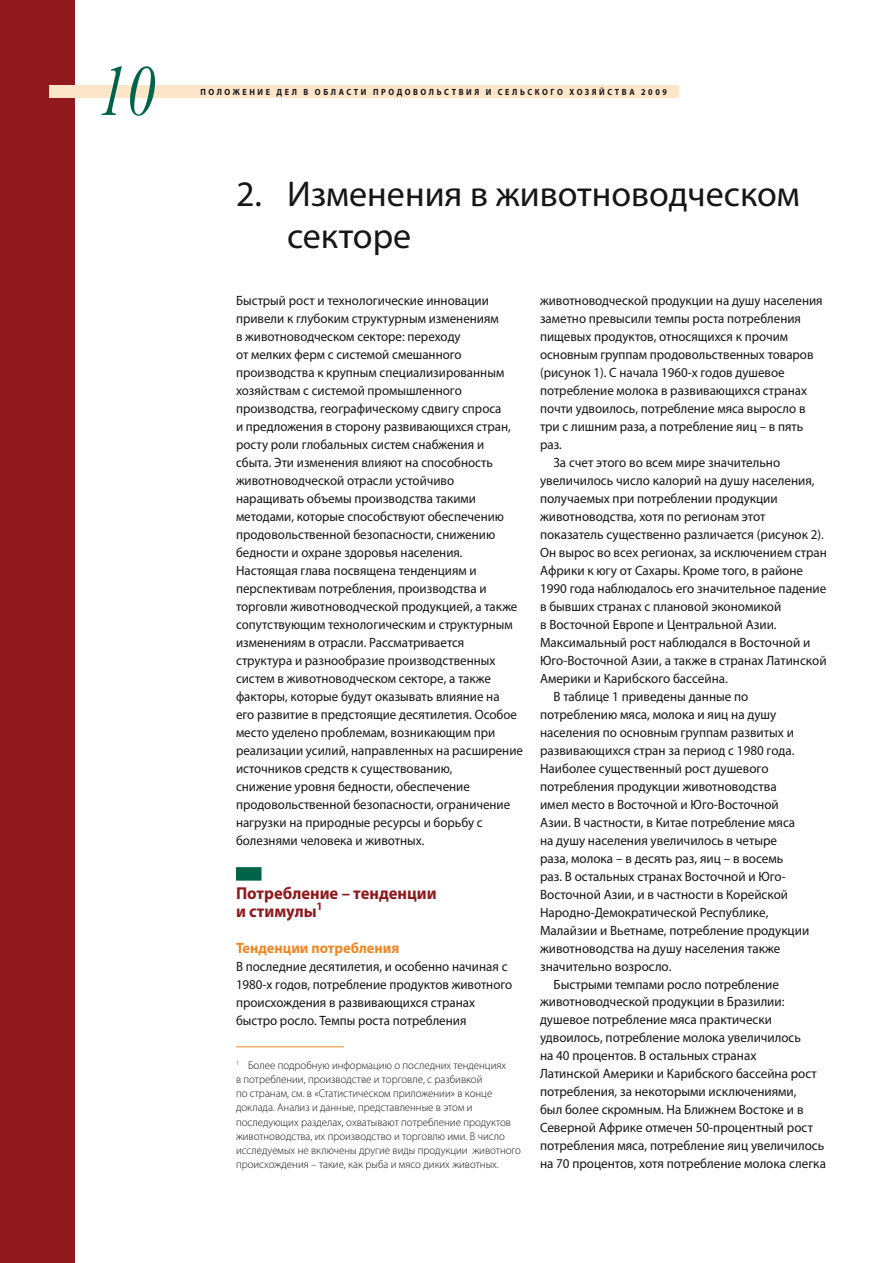
<style>
.page{position:relative;width:893px;height:1263px;background:#fff}
.page>*{position:absolute;margin:0;border:0;box-sizing:border-box;transform-origin:0 0}
.t1{font:italic 72px "Times New Roman";color:#00644b;scale:.8 1}
.t2{font:36px/42px "Myriad Pro";color:#161619}
.t3{font:700 17.25px/18px "Myriad Pro";color:#8f191c;scale:.96 1}
.t4{font:700 15px "Myriad Pro";color:#ef8824;scale:.96 1}
.t5{font:13.5px/18px "Myriad Pro";color:#161619;scale:.96 1}
.t6{font:13.5px "Myriad Pro";color:#161619}
.t7{font:300 11.25px/14.2px "Myriad Pro";color:#161619}
.t8{font:700 9px "Myriad Pro";letter-spacing:.315em;color:#161619;scale:.9 1}
</style>
<div class="page">
<div style="left:0;top:0;width:74px;height:1263px;background:#8f191c"></div>
<div style="left:49px;top:85px;width:629px;height:13px;background:#fde5ca"></div>
<div style="left:236px;top:867px;width:25px;height:14px;background:#00644b"></div>
<hr style="left:236px;top:1046px;width:108px;height:1px;background:#ef8824">
<h1 class="t1" style="left:98px;top:48px;width:73px">10</h1>
<p class="t8" style="left:200px;top:89px;width:520px">ПОЛОЖЕНИЕ ДЕЛ В ОБЛАСТИ ПРОДОВОЛЬСТВИЯ И СЕЛЬСКОГО ХОЗЯЙСТВА 2009</p>
<h2 class="t2" style="left:287px;top:175px;width:514px;text-indent:-51px">2. Изменения в животноводческом секторе</h2>
<p class="t5" style="left:236px;top:292px;width:300px">Быстрый рост и технологические инновации привели к глубоким структурным изменениям<br>в животноводческом секторе: переходу<br>от мелких ферм с системой смешанного производства к крупным специализированным хозяйствам с системой промышленного производства, географическому сдвигу спроса<br>и предложения в сторону развивающихся стран, росту роли глобальных систем снабжения и<br>сбыта. Эти изменения влияют на способность животноводческой отрасли устойчиво наращивать объемы производства такими методами, которые способствуют обеспечению продовольственной безопасности, снижению бедности и охране здоровья населения.<br>Настоящая глава посвящена тенденциям и перспективам потребления, производства и торговли животноводческой продукцией, а также сопутствующим технологическим и структурным изменениям в отрасли. Рассматривается структура и разнообразие производственных систем в животноводческом секторе, а также факторы, которые будут оказывать влияние на<br>его развитие в предстоящие десятилетия. Особое место уделено проблемам, возникающим при реализации усилий, направленных на расширение источников средств к существованию,<br>снижение уровня бедности, обеспечение продовольственной безопасности, ограничение нагрузки на природные ресурсы и борьбу с болезнями человека и животных.</p>
<p class="t3" style="left:236px;top:885px;width:210px">Потребление – тенденции и стимулы<sup>1</sup></p>
<p class="t4" style="left:236px;top:942px;width:172px">Тенденции потребления</p>
<p class="t5" style="left:236px;top:958px;width:289px">В последние десятилетия, и особенно начиная с 1980-х годов, потребление продуктов животного происхождения в развивающихся странах быстро росло. Темпы роста потребления</p>
<p class="t7" style="left:236px;top:1058px;width:287px"><sup>1</sup> Более подробную информацию о последних тенденциях<br>в потреблении, производстве и торговле, с разбивкой<br>по странам, см. в «Статистическом приложении» в конце доклада. Анализ и данные, представленные в этом и последующих разделах, охватывают потребление продуктов животноводства, их производство и торговлю ими. В число исследуемых не включены другие виды продукции животного происхождения – такие, как рыба и мясо диких животных.</p>
<p class="t5" style="left:540px;top:292px;width:296px">животноводческой продукции на душу населения</p>
<p class="t5" style="left:540px;top:310px;width:273px">заметно превысили темпы роста потребления</p>
<p class="t5" style="left:540px;top:328px;width:260px">пищевых продуктов, относящихся к прочим</p>
<p class="t5" style="left:540px;top:346px;width:286px">основным группам продовольственных товаров</p>
<p class="t5" style="left:540px;top:364px;width:256px">(рисунок 1). С начала 1960-х годов душевое</p>
<p class="t5" style="left:540px;top:382px;width:280px">потребление молока в развивающихся странах</p>
<p class="t5" style="left:540px;top:400px;width:278px">почти удвоилось, потребление мяса выросло в</p>
<p class="t5" style="left:540px;top:418px;width:276px">три с лишним раза, а потребление яиц – в пять</p>
<p class="t5" style="left:540px;top:436px;width:24px">раз.</p>
<p class="t6" style="left:553px;top:457px;width:228px">За счет этого во всем мире значительно</p>
<p class="t6" style="left:540px;top:475px;width:276px">увеличилось число калорий на душу населения,</p>
<p class="t6" style="left:540px;top:493px;width:239px">получаемых при потреблении продукции</p>
<p class="t6" style="left:540px;top:511px;width:227px">животноводства, хотя по регионам этот</p>
<p class="t6" style="left:540px;top:529px;width:285px">показатель существенно различается (рисунок 2).</p>
<p class="t6" style="left:540px;top:547px;width:288px">Он вырос во всех регионах, за исключением стран</p>
<p class="t6" style="left:540px;top:565px;width:265px">Африки к югу от Сахары. Кроме того, в районе</p>
<p class="t6" style="left:540px;top:583px;width:288px">1990 года наблюдалось его значительное падение</p>
<p class="t6" style="left:540px;top:601px;width:243px">в бывших странах с плановой экономикой</p>
<p class="t6" style="left:540px;top:619px;width:238px">в Восточной Европе и Центральной Азии.</p>
<p class="t6" style="left:540px;top:637px;width:272px">Максимальный рост наблюдался в Восточной и</p>
<p class="t6" style="left:540px;top:655px;width:288px">Юго-Восточной Азии, а также в странах Латинской</p>
<p class="t6" style="left:540px;top:673px;width:189px">Америки и Карибского бассейна.</p>
<p class="t6" style="left:553px;top:691px;width:196px">В таблице 1 приведены данные по</p>
<p class="t6" style="left:540px;top:709px;width:238px">потреблению мяса, молока и яиц на душу</p>
<p class="t6" style="left:540px;top:727px;width:255px">населения по основным группам развитых и</p>
<p class="t6" style="left:540px;top:745px;width:256px">развивающихся стран за период с 1980 года.</p>
<p class="t6" style="left:540px;top:763px;width:230px">Наиболее существенный рост душевого</p>
<p class="t6" style="left:540px;top:781px;width:238px">потребления продукции животноводства</p>
<p class="t6" style="left:540px;top:799px;width:240px">имел место в Восточной и Юго-Восточной</p>
<p class="t6" style="left:540px;top:817px;width:257px">Азии. В частности, в Китае потребление мяса</p>
<p class="t6" style="left:540px;top:835px;width:239px">на душу населения увеличилось в четыре</p>
<p class="t6" style="left:540px;top:853px;width:245px">раза, молока – в десять раз, яиц – в восемь</p>
<p class="t6" style="left:540px;top:871px;width:247px">раз. В остальных странах Восточной и Юго-</p>
<p class="t6" style="left:540px;top:889px;width:250px">Восточной Азии, и в частности в Корейской</p>
<p class="t6" style="left:540px;top:907px;width:230px">Народно-Демократической Республике,</p>
<p class="t6" style="left:540px;top:925px;width:271px">Малайзии и Вьетнаме, потребление продукции</p>
<p class="t6" style="left:540px;top:943px;width:242px">животноводства на душу населения также</p>
<p class="t6" style="left:540px;top:961px;width:133px">значительно возросло.</p>
<p class="t6" style="left:553px;top:979px;width:227px">Быстрыми темпами росло потребление</p>
<p class="t6" style="left:540px;top:997px;width:246px">животноводческой продукции в Бразилии:</p>
<p class="t6" style="left:540px;top:1015px;width:233px">душевое потребление мяса практически</p>
<p class="t6" style="left:540px;top:1033px;width:262px">удвоилось, потребление молока увеличилось</p>
<p class="t6" style="left:540px;top:1051px;width:218px">на 40 процентов. В остальных странах</p>
<p class="t6" style="left:540px;top:1069px;width:278px">Латинской Америки и Карибского бассейна рост</p>
<p class="t6" style="left:540px;top:1087px;width:258px">потребления, за некоторыми исключениями,</p>
<p class="t6" style="left:540px;top:1105px;width:265px">был более скромным. На Ближнем Востоке и в</p>
<p class="t6" style="left:540px;top:1123px;width:274px">Северной Африке отмечен 50-процентный рост</p>
<p class="t6" style="left:540px;top:1141px;width:286px">потребления мяса, потребление яиц увеличилось</p>
<p class="t6" style="left:540px;top:1159px;width:287px">на 70 процентов, хотя потребление молока слегка</p>
</div>
